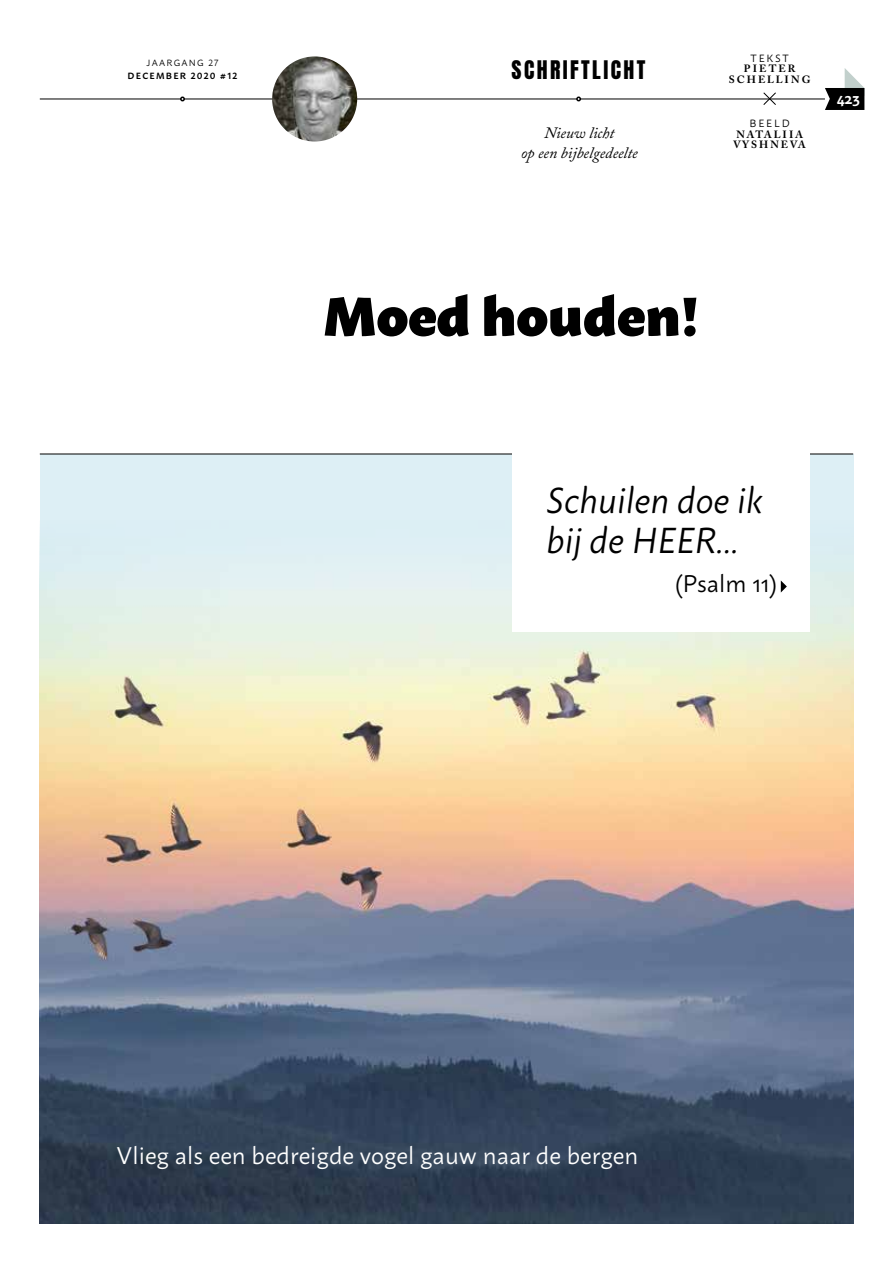
<style>
.page{position:relative;width:893px;height:1263px;background:#fff}
.page>*{position:absolute;margin:0;border:0;box-sizing:border-box;transform-origin:0 0}
.t1{font:900 54px "Macho";color:#000}
.t2{font:italic 36px/39.5px "Macho";color:#000}
.t3{font:24px "Macho";color:#fff}
.t4{font:24px "Macho";color:#000}
.t5{font:21.75px "Anton";letter-spacing:.11em;color:#000}
.t6{font:italic 15.75px/19.6px "Adobe Caslon Pro";color:#000;text-align:center}
.t7{font:600 15px "Macho";color:#fff}
.t8{font:700 10.5px/10.8px "Adobe Caslon Pro";letter-spacing:.195em;color:#000;text-align:center}
.t9{font:10.5px "Macho";letter-spacing:.18em;color:#000}
.t10{font:600 9px "Macho";letter-spacing:.14em;color:#000}
.t11{font:9px "Macho";letter-spacing:.14em;color:#000}
</style>
<div class="page">
<hr style="left:40px;top:99px;width:785px;height:1px;background:#000">
<svg style="left:576px;top:97px;width:5px;height:4px"></svg>
<svg style="left:180px;top:97px;width:5px;height:4px"></svg>
<svg style="left:825px;top:68px;width:39px;height:42px"></svg>
<img style="left:272px;top:56px;width:85px;height:85px;border-radius:43px">
<svg style="left:763px;top:92px;width:14px;height:13px"></svg>
<div style="left:40px;top:454px;width:813px;height:769px;background:#ddeff5"></div>
<img style="left:40px;top:573px;width:813px;height:650px">
<hr style="left:40px;top:454px;width:813px;height:1px;background:#000">
<div style="left:512px;top:385px;width:298px;height:246px;background:#fff"></div>
<svg style="left:781px;top:580px;width:6px;height:12px"></svg>
<p class="t11" style="left:146px;top:55px;width:74px">JAARGANG 27</p>
<p class="t10" style="left:128px;top:68px;width:111px">DECEMBER 2020 #12</p>
<p class="t5" style="left:512px;top:59px;width:135px">SCHRIFTLICHT</p>
<p class="t6" style="left:521px;top:123px;width:118px">Nieuw licht<br>op een bijbelgedeelte</p>
<p class="t9" style="left:750px;top:49px;width:40px">TEKST</p>
<p class="t8" style="left:729px;top:63px;width:83px">PIETER<br>SCHELLING</p>
<p class="t9" style="left:749px;top:114px;width:42px">BEELD</p>
<p class="t8" style="left:733px;top:128px;width:74px;text-align:left">NATALIIA<br>VYSHNEVA</p>
<p class="t7" style="left:837px;top:85px;width:24px">423</p>
<h1 class="t1" style="left:323px;top:267px;width:377px">Moed houden!</h1>
<h2 class="t2" style="left:546px;top:478px;width:218px">Schuilen doe ik bij de HEER...</h2>
<p class="t4" style="left:675px;top:563px;width:104px">(Psalm 11)</p>
<p class="t3" style="left:117px;top:1134px;width:523px">Vlieg als een bedreigde vogel gauw naar de bergen</p>
</div>
